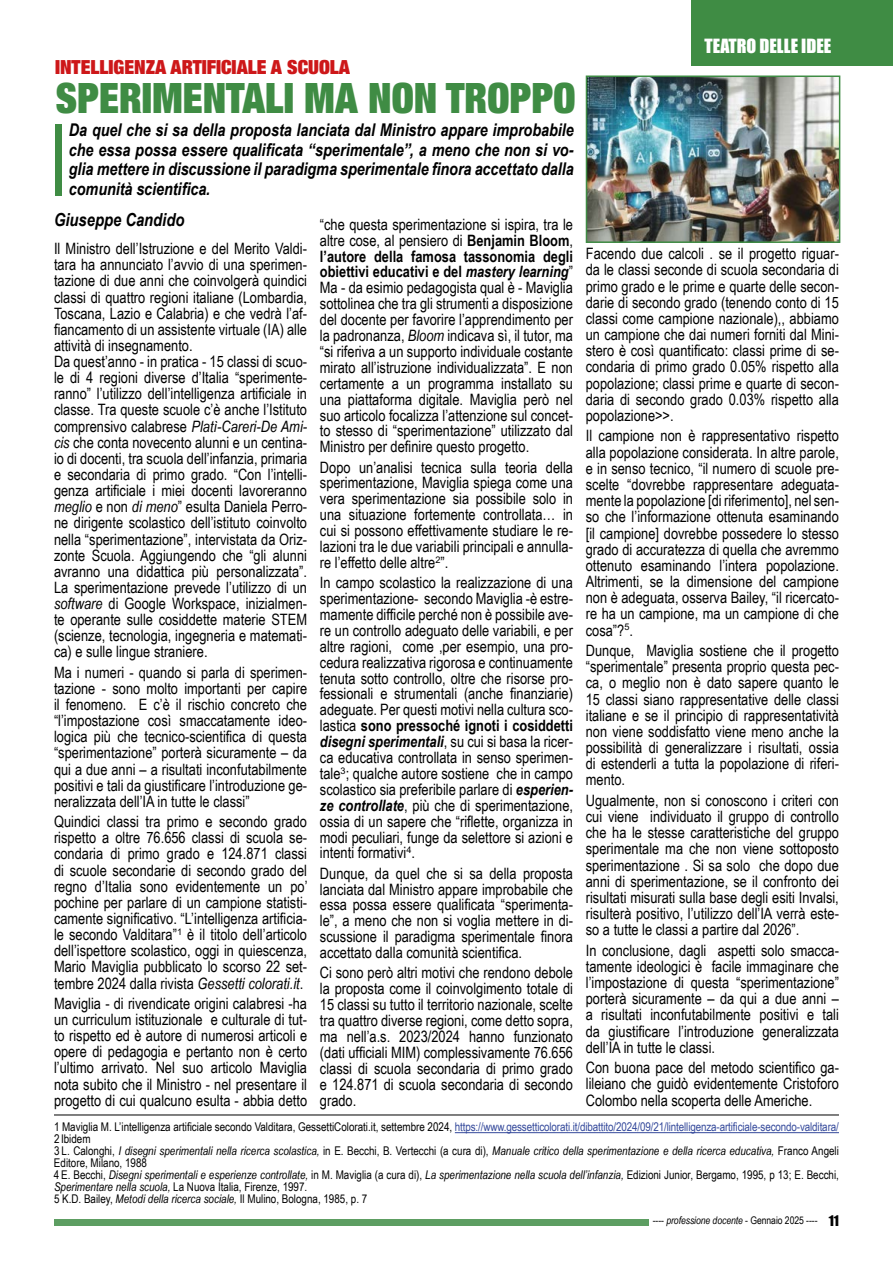
<style>
.page{position:relative;width:893px;height:1263px;background:#fff}
.page>*{position:absolute;margin:0;border:0;box-sizing:border-box;transform-origin:0 0}
.t1{font:900 condensed 42px "Helvetica Neue LT Pro";color:#3f8c44;scale:.94 1}
.t2{font:900 condensed 19.5px "Helvetica Neue LT Pro";color:#cd1719}
.t3{font:18px "Impact";color:#fff}
.t4{font:italic 700 18px "Arial Narrow";color:#000}
.t5{font:italic 700 17.55px/19.5px "Arial Narrow";color:#000;text-align:justify}
.t6{font:15.6px/16.2px "Arial Narrow";color:#000;text-align:justify}
.t7{font:12px/12px "Arial Narrow";color:#000}
.t8{font:10.5px "Arial Narrow";letter-spacing:-.005em;color:#000}
.s1{font-style:italic}
.s2{font-weight:700}
.s3{font-weight:700;font-style:italic}
.s4{color:#34499b}
.s5{font-family:"Impact";font-size:13.5px}
</style>
<div class="page">
<div style="left:692px;top:0;width:201px;height:65px;background:#3f8c44"></div>
<div style="left:54px;top:1219px;width:594px;height:6px;background:#5d9e62"></div>
<div style="left:55px;top:124px;width:6px;height:72px;background:#3f8c44"></div>
<hr style="left:54px;top:1114px;width:785px;height:1px;background:#000">
<img style="left:589px;top:79px;width:248px;height:161px">
<div style="left:586px;top:76px;width:254px;height:167px;border:2px solid #3f8c44"></div>
<hr style="left:455px;top:1132px;width:384px;height:1px;background:#34499b">
<p class="t2" style="left:55px;top:54px;width:297px">INTELLIGENZA ARTIFICIALE A SCUOLA</p>
<h1 class="t1" style="left:56px;top:71px;width:554px">SPERIMENTALI MA NON TROPPO</h1>
<p class="t5" style="left:69px;top:119px;width:506px">Da quel che si sa della proposta lanciata dal Ministro appare improbabile che essa possa essere qualificata “sperimentale”, a meno che non si vo&shy;glia mettere in discussione il paradigma sperimentale finora accettato dalla comunità scientifica.</p>
<p class="t4" style="left:54px;top:206px;width:132px">Giuseppe Candido</p>
<p class="t6" style="left:54px;top:240px;width:255px;text-align:left">Il Ministro dell’Istruzione e del Merito Valdi&shy;tara ha annunciato l’avvio di una sperimen&shy;tazione di due anni che coinvolgerà quindici classi di quattro regioni italiane (Lombardia, Toscana, Lazio e Calabria) e che vedrà l’af&shy;fiancamento di un assistente virtuale (IA) alle attività di insegnamento.<br>Da quest’anno - in pratica - 15 classi di scuo&shy;le di 4 regioni diverse d’Italia “sperimente&shy;ranno” l’utilizzo dell’intelligenza artificiale in classe. Tra queste scuole c’è anche l’Istituto comprensivo calabrese <span class="s1">Platì-Careri-De Ami&shy;cis</span> che conta novecento alunni e un centina&shy;io di docenti, tra scuola dell’infanzia, primaria e secondaria di primo grado. “Con l’intelli&shy;genza artificiale i miei docenti lavoreranno <span class="s1">meglio</span> e non <span class="s1">di meno</span>” esulta Daniela Perro&shy;ne dirigente scolastico dell’istituto coinvolto nella “sperimentazione”, intervistata da Oriz&shy;zonte Scuola. Aggiungendo che “gli alunni avranno una didattica più personalizzata”.<br>La sperimentazione prevede l’utilizzo di un <span class="s1">software</span> di Google Workspace, inizialmen&shy;te operante sulle cosiddette materie STEM (scienze, tecnologia, ingegneria e matemati&shy;ca) e sulle lingue straniere.</p>
<p class="t6" style="left:54px;top:664px;width:255px">Ma i numeri - quando si parla di sperimen&shy;tazione - sono molto importanti per capire il fenomeno. E c’è il rischio concreto che “l’impostazione così smaccatamente ideo&shy;logica più che tecnico-scientifica di questa “sperimentazione” porterà sicuramente – da qui a due anni – a risultati inconfutabilmente positivi e tali da giustificare l’introduzione ge&shy;neralizzata dell’IA in tutte le classi”</p>
<p class="t6" style="left:54px;top:813px;width:255px">Quindici classi tra primo e secondo grado rispetto a oltre 76.656 classi di scuola se&shy;condaria di primo grado e 124.871 classi di scuole secondarie di secondo grado del regno d’Italia sono evidentemente un po’ pochine per parlare di un campione statisti&shy;camente significativo. “L’intelligenza artificia&shy;le secondo Valditara”<sup>1</sup> è il titolo dell’articolo dell’ispettore scolastico, oggi in quiescenza, Mario Maviglia pubblicato lo scorso 22 set&shy;tembre 2024 dalla rivista <span class="s1">Gessetti colorati.it</span>.</p>
<p class="t6" style="left:54px;top:995px;width:255px">Maviglia - di rivendicate origini calabresi -ha un curriculum istituzionale e culturale di tut&shy;to rispetto ed è autore di numerosi articoli e opere di pedagogia e pertanto non è certo l’ultimo arrivato. Nel suo articolo Maviglia nota subito che il Ministro - nel presentare il progetto di cui qualcuno esulta - abbia detto</p>
<p class="t6" style="left:320px;top:216px;width:255px">“che questa sperimentazione si ispira, tra le altre cose, al pensiero di <span class="s2">Benjamin Bloom</span>, <span class="s2">l’autore della famosa tassonomia degli obiettivi educativi e del</span> <span class="s3">mastery learning</span>” Ma - da esimio pedagogista qual è - Maviglia sottolinea che tra gli strumenti a disposizione del docente per favorire l’apprendimento per la padronanza, <span class="s1">Bloom</span> indicava sì, il tutor, ma “si riferiva a un supporto individuale costante mirato all’istruzione individualizzata”. E non certamente a un programma installato su una piattaforma digitale. Maviglia però nel suo articolo focalizza l’attenzione sul concet&shy;to stesso di “sperimentazione” utilizzato dal Ministro per definire questo progetto.</p>
<p class="t6" style="left:320px;top:458px;width:255px">Dopo un’analisi tecnica sulla teoria della sperimentazione, Maviglia spiega come una vera sperimentazione sia possibile solo in una situazione fortemente controllata… in cui si possono effettivamente studiare le re&shy;lazioni tra le due variabili principali e annulla&shy;re l’effetto delle altre<sup>2</sup>”.</p>
<p class="t6" style="left:320px;top:574px;width:255px">In campo scolastico la realizzazione di una sperimentazione- secondo Maviglia -è estre&shy;mamente difficile perché non è possibile ave&shy;re un controllo adeguato delle variabili, e per altre ragioni, come ,per esempio, una pro&shy;cedura realizzativa rigorosa e continuamente tenuta sotto controllo, oltre che risorse pro&shy;fessionali e strumentali (anche finanziarie) adeguate. Per questi motivi nella cultura sco&shy;lastica <span class="s2">sono pressoché ignoti i cosiddetti </span><span class="s3">disegni sperimentali</span>, su cui si basa la ricer&shy;ca educativa controllata in senso sperimen&shy;tale<sup>3</sup>; qualche autore sostiene che in campo scolastico sia preferibile parlare di <span class="s3">esperien&shy;ze controllate</span>, più che di sperimentazione, ossia di un sapere che “riflette, organizza in modi peculiari, funge da selettore si azioni e intenti formativi<sup>4</sup>.</p>
<p class="t6" style="left:320px;top:865px;width:255px">Dunque, da quel che si sa della proposta lanciata dal Ministro appare improbabile che essa possa essere qualificata “sperimenta&shy;le”, a meno che non si voglia mettere in di&shy;scussione il paradigma sperimentale finora accettato dalla comunità scientifica.</p>
<p class="t6" style="left:320px;top:964px;width:255px">Ci sono però altri motivi che rendono debole la proposta come il coinvolgimento totale di 15 classi su tutto il territorio nazionale, scelte tra quattro diverse regioni, come detto sopra, ma nell’a.s. 2023/2024 hanno funzionato (dati ufficiali MIM) complessivamente 76.656 classi di scuola secondaria di primo grado e 124.871 di scuola secondaria di secondo grado.</p>
<p class="t3" style="left:705px;top:32px;width:128px">TEATRO DELLE IDEE</p>
<p class="t6" style="left:586px;top:245px;width:255px">Facendo due calcoli . se il progetto riguar&shy;da le classi seconde di scuola secondaria di primo grado e le prime e quarte delle secon&shy;darie di secondo grado (tenendo conto di 15 classi come campione nazionale),, abbiamo un campione che dai numeri forniti dal Mini&shy;stero è così quantificato: classi prime di se&shy;condaria di primo grado 0.05% rispetto alla popolazione; classi prime e quarte di secon&shy;daria di secondo grado 0.03% rispetto alla popolazione&gt;&gt;.</p>
<p class="t6" style="left:586px;top:427px;width:255px">Il campione non è rappresentativo rispetto alla popolazione considerata. In altre parole, e in senso tecnico, “il numero di scuole pre&shy;scelte “dovrebbe rappresentare adeguata&shy;mente la popolazione [di riferimento], nel sen&shy;so che l’informazione ottenuta esaminando [il campione] dovrebbe possedere lo stesso grado di accuratezza di quella che avremmo ottenuto esaminando l’intera popolazione.<br>Altrimenti, se la dimensione del campione non è adeguata, osserva Bailey, “il ricercato&shy;re ha un campione, ma un campione di che cosa”?<sup>5</sup>.</p>
<p class="t6" style="left:586px;top:642px;width:255px">Dunque, Maviglia sostiene che il progetto “sperimentale” presenta proprio questa pec&shy;ca, o meglio non è dato sapere quanto le 15 classi siano rappresentative delle classi italiane e se il principio di rappresentatività non viene soddisfatto viene meno anche la possibilità di generalizzare i risultati, ossia di estenderli a tutta la popolazione di riferi&shy;mento.</p>
<p class="t6" style="left:586px;top:792px;width:255px">Ugualmente, non si conoscono i criteri con cui viene individuato il gruppo di controllo che ha le stesse caratteristiche del gruppo sperimentale ma che non viene sottoposto sperimentazione . Si sa solo che dopo due anni di sperimentazione, se il confronto dei risultati misurati sulla base degli esiti Invalsi, risulterà positivo, l’utilizzo dell’IA verrà este&shy;so a tutte le classi a partire dal 2026”.</p>
<p class="t6" style="left:586px;top:941px;width:255px">In conclusione, dagli aspetti solo smacca&shy;tamente ideologici è facile immaginare che l’impostazione di questa “sperimentazione” porterà sicuramente – da qui a due anni – a risultati inconfutabilmente positivi e tali da giustificare l’introduzione generalizzata dell’IA in tutte le classi.</p>
<p class="t6" style="left:586px;top:1059px;width:255px">Con buona pace del metodo scientifico ga&shy;lileiano che guidò evidentemente Cristoforo Colombo nella scoperta delle Americhe.</p>
<p class="t7" style="left:54px;top:1121px;width:786px">1 Maviglia M. L’intelligenza artificiale secondo Valditara, GessettiColorati.it, settembre 2024, <span class="s4">https://www.gessetticolorati.it/dibattito/2024/09/21/lintelligenza-artificiale-secondo-valditara/ </span>2 Ibidem<br>3 L. Calonghi, <span class="s1">I disegni sperimentali nella ricerca scolastica,</span> in E. Becchi, B. Vertecchi (a cura di), <span class="s1">Manuale critico della sperimentazione e della ricerca educativa,</span> Franco Angeli Editore, Milano, 1988<br>4 E. Becchi, <span class="s1">Disegni sperimentali e esperienze controllate,</span> in M. Maviglia (a cura di), <span class="s1">La sperimentazione nella scuola dell’infanzia,</span> Edizioni Junior, Bergamo, 1995, p 13; E. Becchi, <span class="s1">Sperimentare nella scuola,</span> La Nuova Italia, Firenze, 1997.<br>5 K.D. Bailey, <span class="s1">Metodi della ricerca sociale,</span> Il Mulino, Bologna, 1985, p. 7</p>
<p class="t8" style="left:653px;top:1213px;width:188px">---- <span class="s1">professione docente</span> - Gennaio 2025 ---- <span class="s5">11</span></p>
</div>
